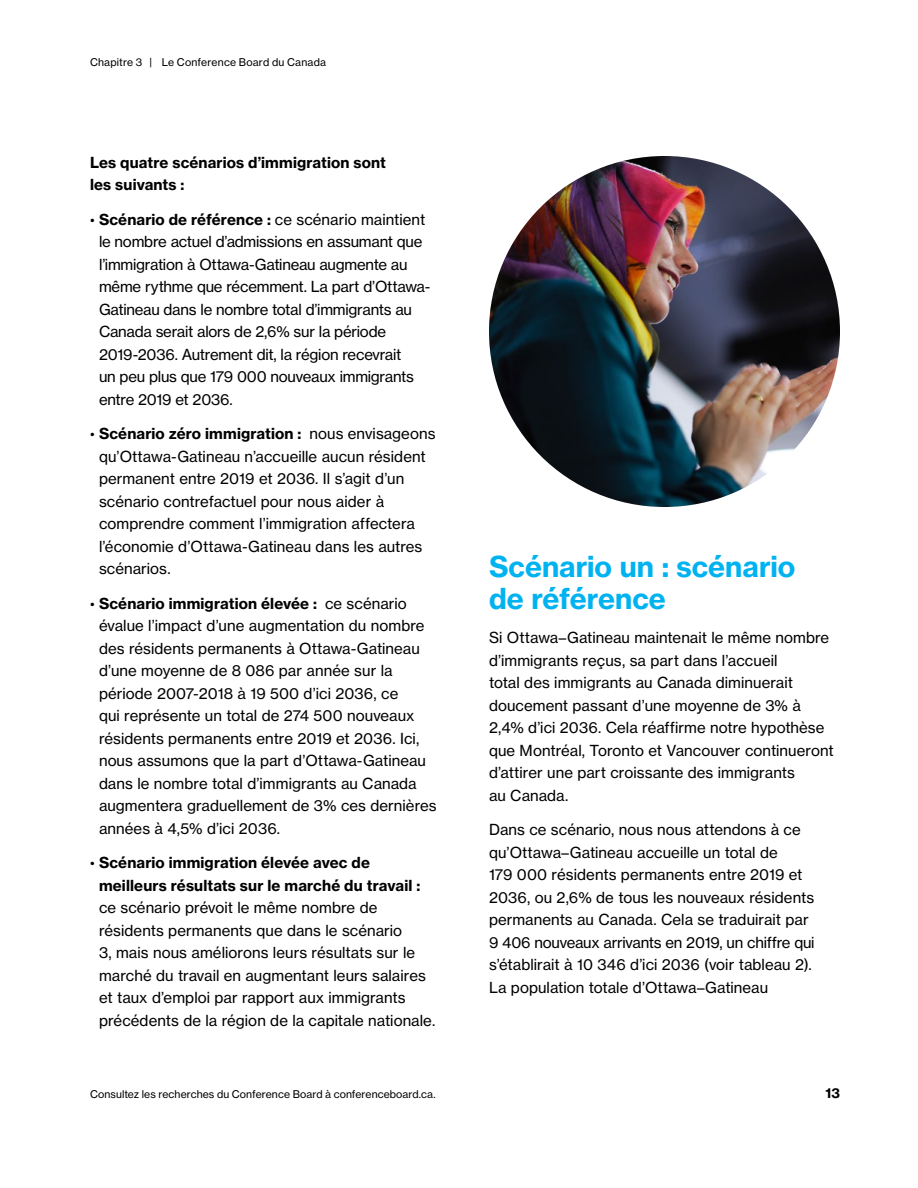
<style>
.page{position:relative;width:918px;height:1188px;background:#fff}
.page>*{position:absolute;margin:0;border:0;box-sizing:border-box;transform-origin:0 0}
.t1{font:28.5px/31.5px "N Haas Grotesk TX Pro 75 Bd";color:#00b3f0}
.t2{font:15px/22.5px "N Haas Grotesk TX Pro 55 Rg";letter-spacing:.005em;color:#000}
.t3{font:15px/22.5px "N Haas Grotesk TX Pro 55 Rg";letter-spacing:-.015em;color:#000}
.t4{font:15px/22.5px "N Haas Grotesk TX Pro 75 Bd";letter-spacing:.01em;color:#000}
.t5{font:13.5px "N Haas Grotesk TX Pro 75 Bd";color:#000}
.t6{font:10.5px "N Haas Grotesk TX Pro 55 Rg";letter-spacing:.01em;color:#000}
.s1{font-family:"N Haas Grotesk TX Pro 55 Rg";font-size:13.5px}
.s2{font-family:"N Haas Grotesk TX Pro 55 Rg"}
</style>
<div class="page">
<img style="left:489px;top:156px;width:351px;height:351px;border-radius:176px">
<p class="t6" style="left:90px;top:56px;width:237px">Chapitre 3 | Le Conference Board du Canada</p>
<p class="t4" style="left:90px;top:151px;width:298px">Les quatre scénarios d’immigration sont les suivants :</p>
<p class="t4" style="left:90px;top:208px;width:337px"><span class="s1">•</span> Scénario de référence : <span class="s2">ce scénario maintient</span></p>
<p class="t3" style="left:99px;top:230px;width:333px">le nombre actuel d’admissions en assumant que l’immigration à Ottawa-Gatineau augmente au même rythme que récemment. La part d’Ottawa-Gatineau dans le nombre total d’immigrants au Canada serait alors de 2,6% sur la période 2019-2036. Autrement dit, la région recevrait<br>un peu plus que 179 000 nouveaux immigrants entre 2019 et 2036.</p>
<p class="t4" style="left:90px;top:422px;width:347px"><span class="s1">•</span> Scénario zéro immigration : <span class="s2">nous envisageons</span></p>
<p class="t2" style="left:99px;top:445px;width:328px">qu’Ottawa-Gatineau n’accueille aucun résident permanent entre 2019 et 2036. Il s’agit d’un scénario contrefactuel pour nous aider à comprendre comment l’immigration affectera l’économie d’Ottawa-Gatineau dans les autres scénarios.</p>
<p class="t4" style="left:90px;top:592px;width:318px"><span class="s1">•</span> Scénario immigration élevée : <span class="s2">ce scénario</span></p>
<p class="t2" style="left:99px;top:614px;width:339px">évalue l’impact d’une augmentation du nombre des résidents permanents à Ottawa-Gatineau d’une moyenne de 8 086 par année sur la période 2007-2018 à 19 500 d’ici 2036, ce<br>qui représente un total de 274 500 nouveaux résidents permanents entre 2019 et 2036. Ici, nous assumons que la part d’Ottawa-Gatineau dans le nombre total d’immigrants au Canada augmentera graduellement de 3% ces dernières années à 4,5% d’ici 2036.</p>
<p class="t4" style="left:99px;top:851px;width:323px;text-indent:-9px"><span class="s1">•</span> Scénario immigration élevée avec de meilleurs résultats sur le marché du travail :</p>
<p class="t2" style="left:99px;top:896px;width:338px">ce scénario prévoit le même nombre de résidents permanents que dans le scénario<br>3, mais nous améliorons leurs résultats sur le marché du travail en augmentant leurs salaires et taux d’emploi par rapport aux immigrants précédents de la région de la capitale nationale.</p>
<h1 class="t1" style="left:489px;top:551px;width:308px">Scénario un : scénario de référence</h1>
<p class="t2" style="left:489px;top:626px;width:346px">Si Ottawa–Gatineau maintenait le même nombre d’immigrants reçus, sa part dans l’accueil<br>total des immigrants au Canada diminuerait doucement passant d’une moyenne de 3% à 2,4% d’ici 2036. Cela réaffirme notre hypothèse que Montréal, Toronto et Vancouver continueront d’attirer une part croissante des immigrants<br>au Canada.</p>
<p class="t2" style="left:489px;top:818px;width:327px">Dans ce scénario, nous nous attendons à ce qu’Ottawa–Gatineau accueille un total de<br>179 000 résidents permanents entre 2019 et 2036, ou 2,6% de tous les nouveaux résidents permanents au Canada. Cela se traduirait par 9 406 nouveaux arrivants en 2019, un chiffre qui s’établirait à 10 346 d’ici 2036 (voir tableau 2).<br>La population totale d’Ottawa–Gatineau</p>
<p class="t6" style="left:90px;top:1088px;width:347px">Consultez les recherches du Conference Board à conferenceboard.ca.</p>
<p class="t5" style="left:826px;top:1085px;width:16px">13</p>
</div>
